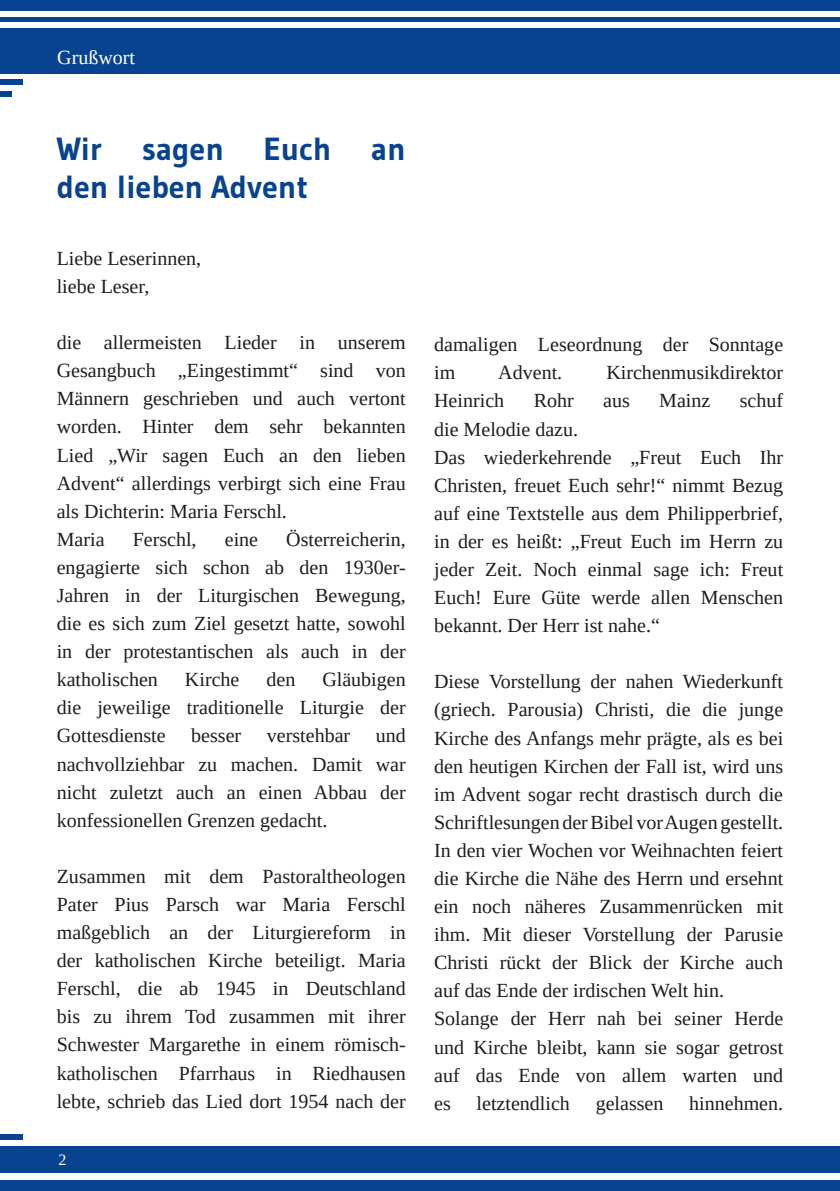
<style>
.page{position:relative;width:840px;height:1191px;background:#fff}
.page>*{position:absolute;margin:0;border:0;box-sizing:border-box;transform-origin:0 0}
.t1{font:700 32px/38.4px "Gudea";color:#084391}
.t2{font:20px/28px "Tinos";color:#1d1d1b}
.t3{font:20px "Tinos";color:#fff}
.t4{font:16px "Tinos";color:#fff}
</style>
<div class="page">
<div style="left:0;top:0;width:839px;height:74px;background:#084391"></div>
<div style="left:0;top:1147px;width:839px;height:44px;background:#084391"></div>
<div style="left:0;top:11px;width:839px;height:6px;background:#fff"></div>
<div style="left:0;top:23px;width:839px;height:5px;background:#fff"></div>
<div style="left:0;top:79px;width:23px;height:6px;background:#084391"></div>
<div style="left:0;top:91px;width:11px;height:5px;background:#084391"></div>
<div style="left:0;top:1174px;width:839px;height:6px;background:#fff"></div>
<div style="left:0;top:1134px;width:23px;height:6px;background:#084391"></div>
<p class="t3" style="left:57px;top:44px;width:79px">Grußwort</p>
<p class="t1" style="left:57px;top:129px;width:350px">Wir sagen Euch an den lieben Advent</p>
<p class="t2" style="left:57px;top:244px;width:146px">Liebe Leserinnen, liebe Leser,</p>
<p class="t2" style="left:57px;top:328px;width:350px">die allermeisten Lieder in unserem<br>Gesangbuch „Eingestimmt“ sind von<br>Männern geschrieben und auch vertont worden. Hinter dem sehr bekannten<br>Lied „Wir sagen Euch an den lieben<br>Advent“ allerdings verbirgt sich eine Frau als Dichterin: Maria Ferschl.<br>Maria</p>
<p class="t2" style="left:57px;top:525px;width:350px;text-align:justify;text-indent:229px">Österreicherin, engagierte sich schon ab den 1930er-Jahren in der Liturgischen Bewegung, die es sich zum Ziel gesetzt hatte, sowohl in der protestantischen als auch in der katholischen</p>
<p class="t2" style="left:133px;top:525px;width:65px">Ferschl,</p>
<p class="t2" style="left:225px;top:525px;width:35px">eine</p>
<p class="t2" style="left:57px;top:665px;width:350px;text-align:justify;text-indent:265px">Gläubigen die jeweilige traditionelle Liturgie der Gottesdienste</p>
<p class="t2" style="left:185px;top:665px;width:56px">Kirche</p>
<p class="t2" style="left:266px;top:665px;width:30px">den</p>
<p class="t2" style="left:57px;top:721px;width:350px;text-align:justify;text-indent:319px">und nachvollziehbar zu machen. Damit war nicht zuletzt auch an einen Abbau der konfessionellen Grenzen gedacht.</p>
<p class="t2" style="left:57px;top:862px;width:350px;text-align:justify">Zusammen mit dem Pastoraltheologen Pater Pius Parsch war Maria Ferschl maßgeblich an der Liturgiereform in der katholischen Kirche beteiligt. Maria Ferschl, die ab 1945 in Deutschland bis zu ihrem Tod zusammen mit ihrer Schwester Margarethe in einem römisch&shy;katholischen Pfarrhaus in Riedhausen lebte, schrieb das Lied dort 1954 nach der</p>
<p class="t2" style="left:191px;top:721px;width:51px">besser</p>
<p class="t2" style="left:267px;top:721px;width:85px">verstehbar</p>
<p class="t4" style="left:59px;top:1149px;width:9px">2</p>
<p class="t2" style="left:434px;top:330px;width:350px">damaligen Leseordnung der Sonntage im</p>
<p class="t2" style="left:498px;top:358px;width:65px">Advent.</p>
<p class="t2" style="left:606px;top:358px;width:178px">Kirchenmusikdirektor</p>
<p class="t2" style="left:434px;top:387px;width:71px">Heinrich</p>
<p class="t2" style="left:533px;top:387px;width:41px">Rohr</p>
<p class="t2" style="left:602px;top:387px;width:28px">aus</p>
<p class="t2" style="left:659px;top:387px;width:53px">Mainz</p>
<p class="t2" style="left:739px;top:387px;width:45px">schuf</p>
<p class="t2" style="left:434px;top:415px;width:350px">die Melodie dazu.<br>Das wiederkehrende „Freut Euch Ihr Christen, freuet Euch sehr!“ nimmt Bezug auf eine Textstelle aus dem Philipperbrief, in der es heißt: „Freut Euch im Herrn zu jeder Zeit. Noch einmal sage ich: Freut Euch! Eure Güte werde allen Menschen bekannt. Der Herr ist nahe.“</p>
<p class="t2" style="left:434px;top:667px;width:350px">Diese Vorstellung der nahen Wiederkunft (griech. Parousia) Christi, die die junge Kirche des Anfangs mehr prägte, als es bei den heutigen Kirchen der Fall ist, wird uns im Advent sogar recht drastisch durch die Schriftlesungen der Bibel vor Augen gestellt.<br>In den vier Wochen vor Weihnachten feiert die Kirche die Nähe des Herrn und ersehnt ein noch näheres Zusammenrücken mit ihm. Mit dieser Vorstellung der Parusie Christi rückt der Blick der Kirche auch auf das Ende der irdischen Welt hin.<br>Solange der Herr nah bei seiner Herde und Kirche bleibt, kann sie sogar getrost auf das Ende von allem warten und es</p>
<p class="t2" style="left:476px;top:1089px;width:95px">letztendlich</p>
<p class="t2" style="left:595px;top:1089px;width:69px">gelassen</p>
<p class="t2" style="left:688px;top:1089px;width:95px">hinnehmen.</p>
</div>
